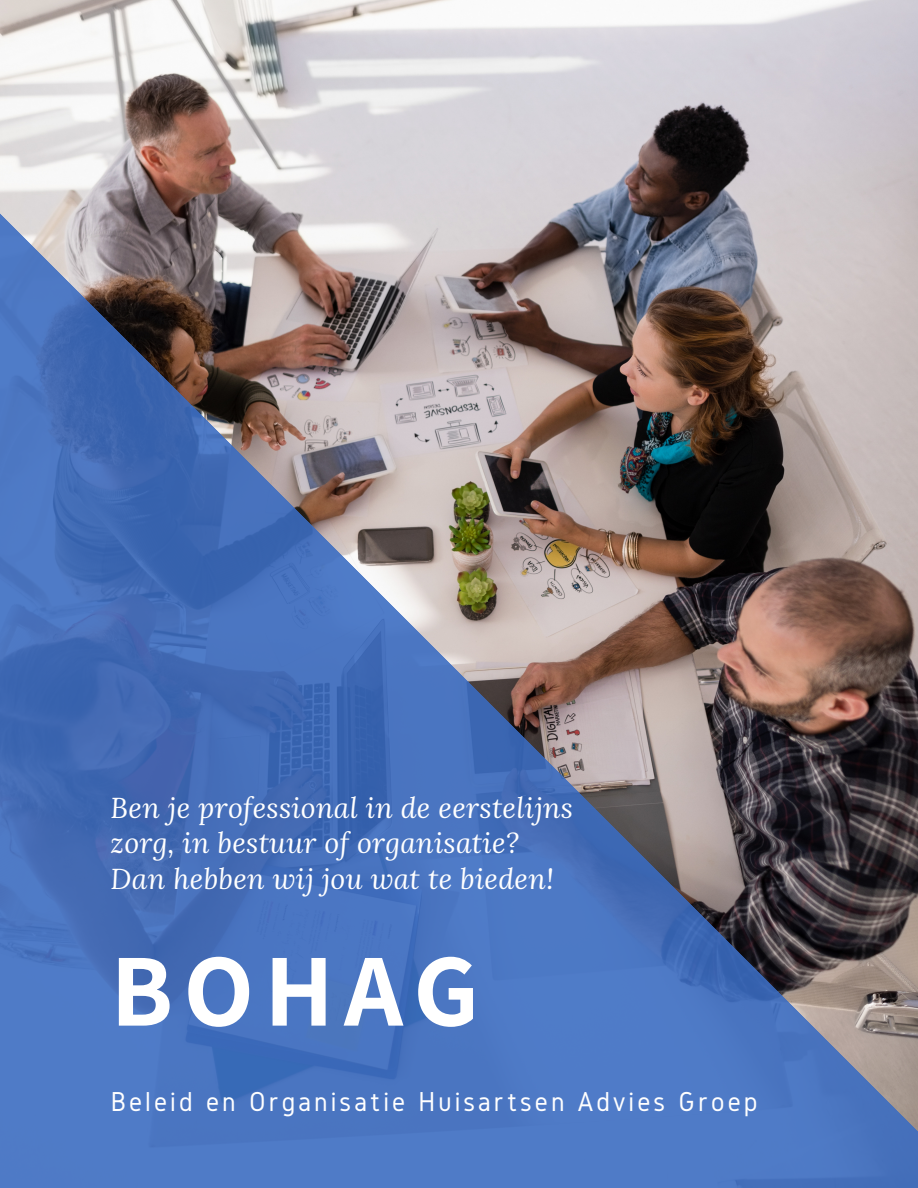
<style>
.page{position:relative;width:918px;height:1188px;background:#fff}
.page>*{position:absolute;margin:0;border:0;box-sizing:border-box;transform-origin:0 0}
.t1{font:700 103.65px "Assistant";letter-spacing:.1em;color:#fff}
.t2{font:italic 28.5px "Lora";letter-spacing:.01em;color:#fff}
.t3{font:28.5px "Gidole";letter-spacing:.11em;color:#fff}
</style>
<div class="page">
<img style="left:0;top:0;width:918px;height:211px">
<img style="left:0;top:211px;width:918px;height:977px">
<p class="t2" style="left:111px;top:789px;width:464px">Ben je professional in de eerstelijns</p>
<p class="t2" style="left:111px;top:824px;width:410px">zorg, in bestuur of organisatie?</p>
<p class="t2" style="left:111px;top:859px;width:445px">Dan hebben wij jou wat te bieden!</p>
<p class="t1" style="left:111px;top:920px;width:370px">BOHAG</p>
<p class="t3" style="left:111px;top:1086px;width:648px">Beleid en Organisatie Huisartsen Advies Groep</p>
</div>
